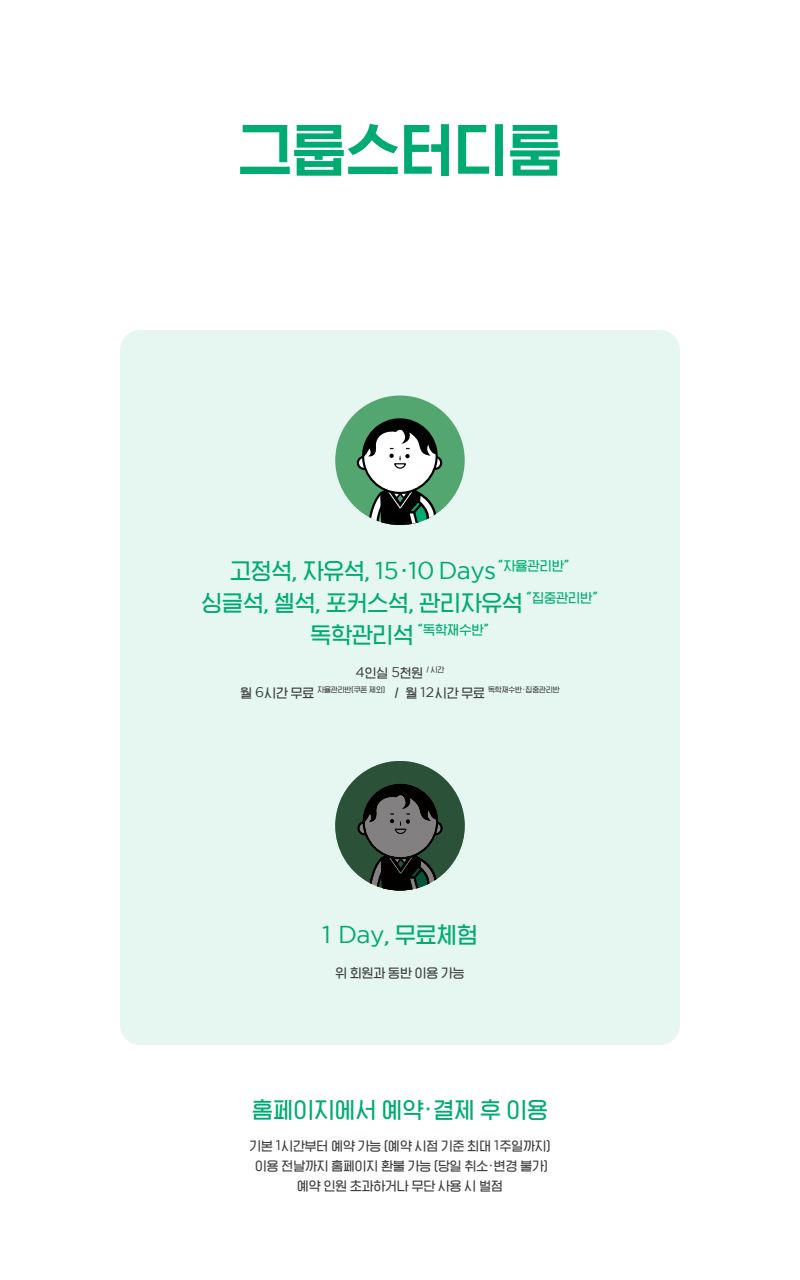
<style>
.page{position:relative;width:800px;height:1280px;background:#fff}
.page>*{position:absolute;margin:0;border:0;box-sizing:border-box;transform-origin:0 0}
.t1{font:60px "HGG Gothicssi 80 g";color:#00ab73}
.t2{font:23px "HGG Gothicssi 60 g";color:#00ab73}
.t3{font:13.4px "HGG Gothicssi 60 g";color:#00ab73}
.t4{font:13px "HGG Gothicssi 60 g";color:#3d3d3d}
.t5{font:7.6px "HGG Gothicssi 60 g";color:#3d3d3d}
.s1{font-family:"Gotham";font-size:24.4px}
.s2{font-size:24.4px}
.s3{font-size:23px}
.s4{font-family:"Gotham";font-size:14px}
.s5{font-size:13px}
</style>
<div class="page">
<div style="left:120px;top:330px;width:560px;height:715px;background:#e6f7f1;border-radius:20px"></div>
<svg style="left:335px;top:761px;width:130px;height:130px"></svg>
<div style="left:335px;top:395px;width:130px;height:130px;background:#54a670;border-radius:50%"></div>
<div style="left:363px;top:419px;width:74px;height:74px;background:#fff;border-radius:50%"></div>
<svg style="left:356px;top:418px;width:87px;height:53px"></svg>
<svg style="left:366px;top:488px;width:73px;height:37px"></svg>
<p class="t1" style="left:238px;top:118px;width:325px">그룹스터디룸</p>
<p class="t2" style="left:230px;top:558px;width:341px">고정석, 자유석, <span class="s1">15</span><span class="s2">·</span><span class="s1">10 Days</span> <sup>“자율관리반”</sup></p>
<p class="t2" style="left:202px;top:590px;width:398px">싱글석, 셀석, 포커스석, 관리자유석 <sup>“집중관리반”</sup></p>
<p class="t3" style="left:310px;top:622px;width:181px"><span class="s3">독학관리석</span> “독학재수반”</p>
<p class="t4" style="left:356px;top:665px;width:90px"><span class="s4">4</span>인실 <span class="s4">5</span>천원 <sup>/</sup> <sup>시간</sup></p>
<p class="t5" style="left:240px;top:686px;width:321px"><span class="s5">월</span> <span class="s4">6</span><span class="s5">시간 무료</span> 자율관리반(쿠폰 제외) <span class="s5">/ 월</span> <span class="s4">12</span><span class="s5">시간 무료</span> 독학재수반·집중관리반</p>
<p class="t2" style="left:322px;top:922px;width:157px"><span class="s1">1 Day</span>, 무료체험</p>
<p class="t4" style="left:335px;top:965px;width:131px">위 회원과 동반 이용 가능</p>
<p class="t2" style="left:252px;top:1097px;width:297px">홈페이지에서 예약·결제 후 이용</p>
<p class="t4" style="left:249px;top:1139px;width:303px">기본 <span class="s4">1</span>시간부터 예약 가능 (예약 시점 기준 최대 <span class="s4">1</span>주일까지)</p>
<p class="t4" style="left:255px;top:1159px;width:294px">이용 전날까지 홈페이지 환불 가능 (당일 취소·변경 불가)</p>
<p class="t4" style="left:297px;top:1179px;width:207px">예약 인원 초과하거나 무단 사용 시 벌점</p>
</div>
